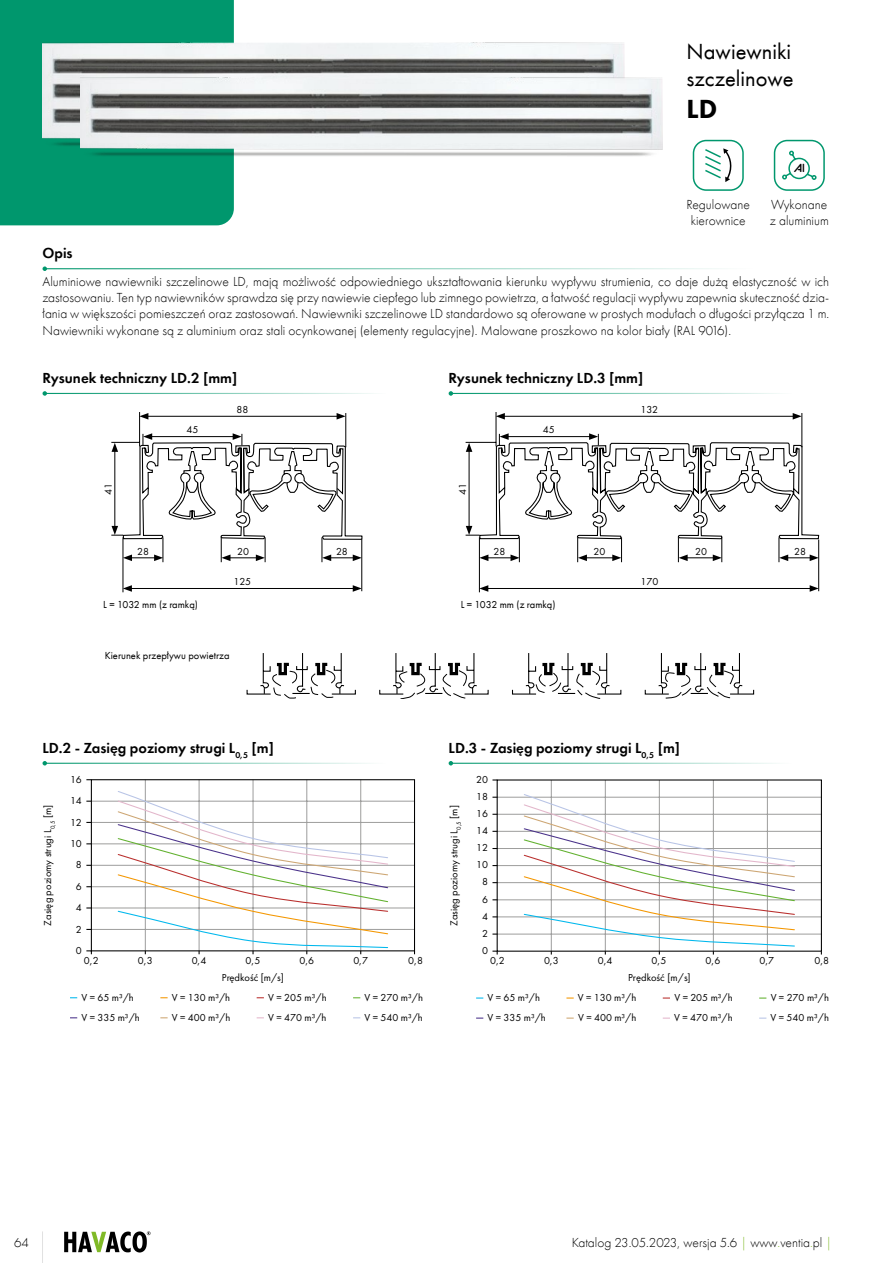
<style>
.page{position:relative;width:893px;height:1263px;background:#fff}
.page>*{position:absolute;margin:0;border:0;box-sizing:border-box;transform-origin:0 0}
.t1{font:27px "Futura PT Heavy";color:#000}
.t2{font:22.5px/27px "Futura PT Book";color:#000}
.t3{font:15px "Futura PT Demi";color:#000}
.t4{font:13.5px/16.2px "Futura PT Light";color:#000;text-align:justify}
.t5{font:700 11.7px "BC Alphapipe TSB";color:#000}
.t6{font:10.5px "Futura PT Book";color:#000}
.s1{color:#80ba27}
</style>
<div class="page">
<div style="left:0;top:0;width:234px;height:225px;background:#00976d"></div>
<img style="left:43px;top:43px;width:581px;height:103px">
<img style="left:81px;top:77px;width:581px;height:80px">
<hr style="left:45px;top:268px;width:784px;height:1px;background:#00976d">
<svg style="left:43px;top:266px;width:4px;height:5px"></svg>
<hr style="left:45px;top:393px;width:378px;height:1px;background:#00976d">
<svg style="left:43px;top:391px;width:4px;height:5px"></svg>
<hr style="left:45px;top:763px;width:378px;height:1px;background:#00976d">
<svg style="left:43px;top:761px;width:4px;height:4px"></svg>
<hr style="left:451px;top:763px;width:378px;height:1px;background:#00976d">
<svg style="left:449px;top:761px;width:4px;height:4px"></svg>
<hr style="left:451px;top:393px;width:378px;height:1px;background:#00976d">
<svg style="left:449px;top:391px;width:4px;height:5px"></svg>
<hr style="left:139px;top:412px;width:1px;height:34px;background:#000">
<hr style="left:346px;top:413px;width:1px;height:34px;background:#000">
<hr style="left:361px;top:540px;width:1px;height:51px;background:#000">
<hr style="left:123px;top:537px;width:1px;height:55px;background:#000">
<hr style="left:146px;top:416px;width:193px;height:1px;background:#000">
<svg style="left:139px;top:413px;width:9px;height:7px"></svg>
<svg style="left:337px;top:413px;width:9px;height:7px"></svg>
<hr style="left:129px;top:588px;width:226px;height:1px;background:#000">
<svg style="left:123px;top:585px;width:9px;height:7px"></svg>
<svg style="left:353px;top:585px;width:9px;height:7px"></svg>
<svg style="left:111px;top:433px;width:251px;height:129px"></svg>
<hr style="left:496px;top:412px;width:1px;height:34px;background:#000">
<hr style="left:802px;top:413px;width:1px;height:34px;background:#000">
<hr style="left:818px;top:540px;width:1px;height:51px;background:#000">
<hr style="left:479px;top:537px;width:1px;height:55px;background:#000">
<hr style="left:502px;top:416px;width:294px;height:1px;background:#000">
<svg style="left:496px;top:413px;width:9px;height:7px"></svg>
<svg style="left:793px;top:413px;width:9px;height:7px"></svg>
<hr style="left:486px;top:588px;width:327px;height:1px;background:#000">
<svg style="left:479px;top:585px;width:9px;height:7px"></svg>
<svg style="left:810px;top:585px;width:9px;height:7px"></svg>
<svg style="left:466px;top:433px;width:353px;height:129px"></svg>
<svg style="left:246px;top:653px;width:110px;height:46px"></svg>
<svg style="left:379px;top:653px;width:110px;height:46px"></svg>
<svg style="left:512px;top:653px;width:110px;height:46px"></svg>
<svg style="left:644px;top:653px;width:110px;height:46px"></svg>
<div style="left:693px;top:140px;width:51px;height:51px;border:2px solid #00976d;border-radius:13px"></div>
<svg style="left:705px;top:148px;width:27px;height:34px"></svg>
<div style="left:774px;top:140px;width:51px;height:51px;border:2px solid #00976d;border-radius:13px"></div>
<svg style="left:782px;top:150px;width:35px;height:30px"></svg>
<svg style="left:90px;top:779px;width:326px;height:173px"></svg>
<svg style="left:86px;top:950px;width:6px;height:4px"></svg>
<svg style="left:117px;top:790px;width:272px;height:164px"></svg>
<svg style="left:476px;top:1017px;width:7px;height:2px"></svg>
<svg style="left:566px;top:1017px;width:8px;height:2px"></svg>
<svg style="left:663px;top:1017px;width:7px;height:2px"></svg>
<svg style="left:759px;top:1017px;width:7px;height:2px"></svg>
<svg style="left:496px;top:779px;width:326px;height:173px"></svg>
<svg style="left:523px;top:793px;width:273px;height:161px"></svg>
<svg style="left:492px;top:950px;width:6px;height:4px"></svg>
<hr style="left:42px;top:1231px;width:1px;height:32px;background:#b3b2b2">
<svg style="left:64px;top:1231px;width:87px;height:21px"></svg>
<h2 class="t2" style="left:687px;top:38px;width:109px">Nawiewniki szczelinowe</h2>
<p class="t3" style="left:43px;top:244px;width:32px">Opis</p>
<h1 class="t1" style="left:687px;top:92px;width:32px">LD</h1>
<p class="t4" style="left:687px;top:197px;width:65px;text-align:center">Regulowane kierownice</p>
<p class="t5" style="left:794px;top:160px;width:12px">Al</p>
<p class="t4" style="left:770px;top:197px;width:61px">Wykonane z aluminium</p>
<p class="t4" style="left:43px;top:274px;width:788px">Aluminiowe nawiewniki szczelinowe LD, mają możliwość odpowiedniego ukształtowania kierunku wypływu strumienia, co daje dużą elastyczność w ich zastosowaniu. Ten typ nawiewników sprawdza się przy nawiewie ciepłego lub zimnego powietrza, a łatwość regulacji wypływu zapewnia skuteczność dzia&shy;łania w większości pomieszczeń oraz zastosowań. Nawiewniki szczelinowe LD standardowo są oferowane w prostych modułach o długości przyłącza 1 m.<br>Nawiewniki wykonane są z aluminium oraz stali ocynkowanej (elementy regulacyjne). Malowane proszkowo na kolor biały (RAL 9016).</p>
<p class="t3" style="left:43px;top:368px;width:196px">Rysunek techniczny LD.2 [mm]</p>
<p class="t3" style="left:449px;top:368px;width:196px">Rysunek techniczny LD.3 [mm]</p>
<p class="t6" style="left:237px;top:403px;width:13px">88</p>
<p class="t6" style="left:640px;top:403px;width:19px">132</p>
<p class="t6" style="left:186px;top:423px;width:13px">45</p>
<p class="t6" style="left:543px;top:423px;width:13px">45</p>
<p class="t6" style="left:102px;top:495px;width:13px;rotate:-90deg">41</p>
<p class="t6" style="left:456px;top:495px;width:13px;rotate:-90deg">41</p>
<p class="t6" style="left:137px;top:545px;width:13px">28</p>
<p class="t6" style="left:237px;top:545px;width:29px">20 28</p>
<p class="t6" style="left:336px;top:545px;width:13px">28</p>
<p class="t6" style="left:778px;top:545px;width:29px">20 28</p>
<p class="t6" style="left:493px;top:545px;width:13px">28</p>
<p class="t6" style="left:594px;top:545px;width:13px">20</p>
<p class="t6" style="left:695px;top:545px;width:13px">20</p>
<p class="t6" style="left:103px;top:599px;width:96px">L = 1032 mm (z ramką)</p>
<p class="t6" style="left:233px;top:576px;width:19px">125</p>
<p class="t6" style="left:105px;top:649px;width:126px">Kierunek przepływu powietrza</p>
<p class="t6" style="left:461px;top:599px;width:96px">L = 1032 mm (z ramką)</p>
<p class="t6" style="left:641px;top:576px;width:19px">170</p>
<p class="t3" style="left:43px;top:738px;width:233px">LD.2 - Zasięg poziomy strugi L<sub>0,5</sub> [m]</p>
<p class="t3" style="left:449px;top:738px;width:233px">LD.3 - Zasięg poziomy strugi L<sub>0,5</sub> [m]</p>
<p class="t6" style="left:42px;top:925px;width:122px;rotate:-90deg">Zasięg poziomy strugi L<sub>0,5</sub> [m]</p>
<p class="t6" style="left:70px;top:773px;width:13px">16</p>
<p class="t6" style="left:70px;top:794px;width:13px">14</p>
<p class="t6" style="left:70px;top:816px;width:13px">12</p>
<p class="t6" style="left:70px;top:837px;width:13px">10</p>
<p class="t6" style="left:76px;top:858px;width:7px">8</p>
<p class="t6" style="left:76px;top:880px;width:7px">6</p>
<p class="t6" style="left:76px;top:901px;width:7px">4</p>
<p class="t6" style="left:76px;top:923px;width:7px">2</p>
<p class="t6" style="left:76px;top:944px;width:7px">0</p>
<p class="t6" style="left:84px;top:954px;width:16px">0,2</p>
<p class="t6" style="left:138px;top:954px;width:16px">0,3</p>
<p class="t6" style="left:192px;top:954px;width:16px">0,4</p>
<p class="t6" style="left:246px;top:954px;width:16px">0,5</p>
<p class="t6" style="left:299px;top:954px;width:16px">0,6</p>
<p class="t6" style="left:353px;top:954px;width:16px">0,7</p>
<p class="t6" style="left:408px;top:954px;width:16px">0,8</p>
<p class="t6" style="left:222px;top:971px;width:64px">Prędkość [m/s]</p>
<p class="t6" style="left:81px;top:991px;width:54px">V = 65 m³/h</p>
<p class="t6" style="left:172px;top:991px;width:60px">V = 130 m³/h</p>
<p class="t6" style="left:268px;top:991px;width:60px">V = 205 m³/h</p>
<p class="t6" style="left:365px;top:991px;width:60px">V = 270 m³/h</p>
<p class="t6" style="left:81px;top:1011px;width:60px">V = 335 m³/h</p>
<p class="t6" style="left:172px;top:1011px;width:60px">V = 400 m³/h</p>
<p class="t6" style="left:268px;top:1011px;width:60px">V = 470 m³/h</p>
<p class="t6" style="left:364px;top:1011px;width:60px">V = 540 m³/h</p>
<p class="t6" style="left:448px;top:926px;width:122px;rotate:-90deg">Zasięg poziomy strugi L<sub>0,5</sub> [m]</p>
<p class="t6" style="left:476px;top:773px;width:13px">20</p>
<p class="t6" style="left:476px;top:790px;width:13px">18</p>
<p class="t6" style="left:476px;top:807px;width:13px">16</p>
<p class="t6" style="left:476px;top:824px;width:13px">14</p>
<p class="t6" style="left:476px;top:841px;width:13px">12</p>
<p class="t6" style="left:476px;top:859px;width:13px">10</p>
<p class="t6" style="left:482px;top:876px;width:7px">8</p>
<p class="t6" style="left:482px;top:893px;width:7px">6</p>
<p class="t6" style="left:482px;top:910px;width:7px">4</p>
<p class="t6" style="left:482px;top:927px;width:7px">2</p>
<p class="t6" style="left:482px;top:944px;width:7px">0</p>
<p class="t6" style="left:490px;top:955px;width:16px">0,2</p>
<p class="t6" style="left:544px;top:955px;width:16px">0,3</p>
<p class="t6" style="left:598px;top:955px;width:16px">0,4</p>
<p class="t6" style="left:652px;top:955px;width:16px">0,5</p>
<p class="t6" style="left:705px;top:955px;width:16px">0,6</p>
<p class="t6" style="left:759px;top:955px;width:16px">0,7</p>
<p class="t6" style="left:814px;top:955px;width:16px">0,8</p>
<p class="t6" style="left:628px;top:971px;width:64px">Prędkość [m/s]</p>
<p class="t6" style="left:488px;top:991px;width:54px">V = 65 m³/h</p>
<p class="t6" style="left:578px;top:991px;width:60px">V = 130 m³/h</p>
<p class="t6" style="left:674px;top:991px;width:60px">V = 205 m³/h</p>
<p class="t6" style="left:771px;top:991px;width:60px">V = 270 m³/h</p>
<p class="t6" style="left:487px;top:1011px;width:60px">V = 335 m³/h</p>
<p class="t6" style="left:578px;top:1011px;width:60px">V = 400 m³/h</p>
<p class="t6" style="left:674px;top:1011px;width:60px">V = 470 m³/h</p>
<p class="t6" style="left:771px;top:1011px;width:60px">V = 540 m³/h</p>
<p class="t4" style="left:14px;top:1234px;width:16px">64</p>
<p class="t4" style="left:572px;top:1234px;width:262px">Katalog 23.05.2023, wersja 5.6 <span class="s1">|</span> www<span class="s1">.</span>ventia<span class="s1">.</span>pl <span class="s1">|</span></p>
</div>
